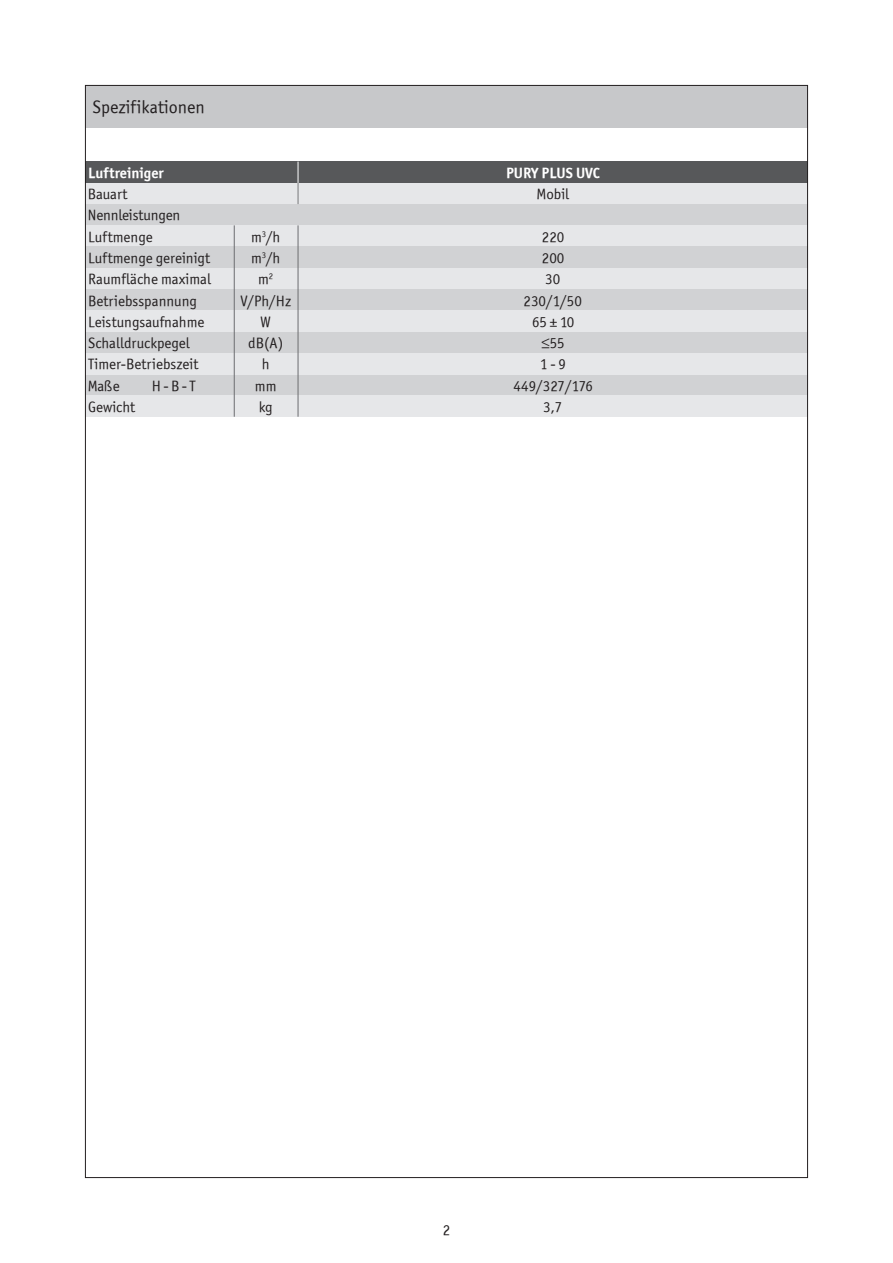
<style>
.page{position:relative;width:893px;height:1263px;background:#fff}
.page>*{position:absolute;margin:0;border:0;box-sizing:border-box;transform-origin:0 0}
.t1{font:18px "Officina Sans ITCTT Book";color:#231f20}
.t2{font:15px "Officina Sans ITCTT Book";color:#231f20}
.t3{font:15px "Officina Sans ITCTT Bold";color:#fff}
</style>
<div class="page">
<div style="left:85px;top:204px;width:723px;height:21px;background:#d1d2d4"></div>
<div style="left:85px;top:85px;width:723px;height:43px;background:#c7c8ca"></div>
<div style="left:85px;top:268px;width:723px;height:21px;background:#e6e7e9"></div>
<div style="left:85px;top:225px;width:723px;height:22px;background:#e6e7e9"></div>
<div style="left:85px;top:289px;width:723px;height:21px;background:#d1d2d4"></div>
<div style="left:85px;top:332px;width:723px;height:21px;background:#d1d2d4"></div>
<div style="left:85px;top:374px;width:723px;height:21px;background:#d1d2d4"></div>
<div style="left:85px;top:395px;width:723px;height:22px;background:#e6e7e9"></div>
<div style="left:85px;top:353px;width:723px;height:21px;background:#e6e7e9"></div>
<div style="left:85px;top:310px;width:723px;height:22px;background:#e6e7e9"></div>
<div style="left:85px;top:247px;width:723px;height:21px;background:#d1d2d4"></div>
<div style="left:85px;top:183px;width:723px;height:21px;background:#e6e7e9"></div>
<div style="left:85px;top:162px;width:723px;height:21px;background:#57585a"></div>
<hr style="left:234px;top:225px;width:1px;height:192px;background:#6c6d70">
<hr style="left:298px;top:225px;width:1px;height:192px;background:#6c6d70">
<hr style="left:298px;top:162px;width:1px;height:42px;background:#fff">
<svg style="left:298px;top:183px;width:1px;height:21px"></svg>
<p class="t1" style="left:92px;top:97px;width:114px">Spezifikationen</p>
<p class="t3" style="left:88px;top:164px;width:77px">Luftreiniger</p>
<p class="t2" style="left:88px;top:185px;width:41px">Bauart</p>
<p class="t2" style="left:88px;top:207px;width:94px">Nennleistungen</p>
<p class="t2" style="left:88px;top:228px;width:66px">Luftmenge</p>
<p class="t2" style="left:251px;top:228px;width:31px">m<sup>3</sup>/h</p>
<p class="t3" style="left:506px;top:164px;width:95px">PURY PLUS UVC</p>
<p class="t2" style="left:536px;top:185px;width:34px">Mobil</p>
<p class="t2" style="left:542px;top:228px;width:24px">220</p>
<p class="t2" style="left:251px;top:249px;width:31px">m<sup>3</sup>/h</p>
<p class="t2" style="left:542px;top:249px;width:24px">200</p>
<p class="t2" style="left:88px;top:249px;width:123px">Luftmenge gereinigt</p>
<p class="t2" style="left:88px;top:292px;width:110px">Betriebsspannung</p>
<p class="t2" style="left:240px;top:292px;width:52px">V/Ph/Hz</p>
<p class="t2" style="left:88px;top:270px;width:124px">Raumfläche maximal</p>
<p class="t2" style="left:258px;top:270px;width:17px">m<sup>2</sup></p>
<p class="t2" style="left:545px;top:270px;width:16px">30</p>
<p class="t2" style="left:524px;top:292px;width:60px">230/1/50</p>
<p class="t2" style="left:88px;top:313px;width:118px">Leistungsaufnahme</p>
<p class="t2" style="left:261px;top:313px;width:12px">W</p>
<p class="t2" style="left:88px;top:356px;width:112px">Timer-Betriebszeit</p>
<p class="t2" style="left:262px;top:356px;width:9px">h</p>
<p class="t2" style="left:88px;top:334px;width:103px">Schalldruckpegel</p>
<p class="t2" style="left:248px;top:334px;width:36px">dB(A)</p>
<p class="t2" style="left:532px;top:313px;width:44px">65 ± 10</p>
<p class="t2" style="left:540px;top:356px;width:27px">1 - 9</p>
<p class="t2" style="left:542px;top:334px;width:25px">≤55</p>
<p class="t2" style="left:88px;top:377px;width:33px">Maße</p>
<p class="t2" style="left:152px;top:377px;width:45px">H - B - T</p>
<p class="t2" style="left:255px;top:377px;width:23px">mm</p>
<p class="t2" style="left:513px;top:377px;width:81px">449/327/176</p>
<p class="t2" style="left:88px;top:398px;width:49px">Gewicht</p>
<p class="t2" style="left:259px;top:398px;width:16px">kg</p>
<p class="t2" style="left:543px;top:398px;width:21px">3,7</p>
<p class="t2" style="left:443px;top:1222px;width:9px">2</p>
</div>
